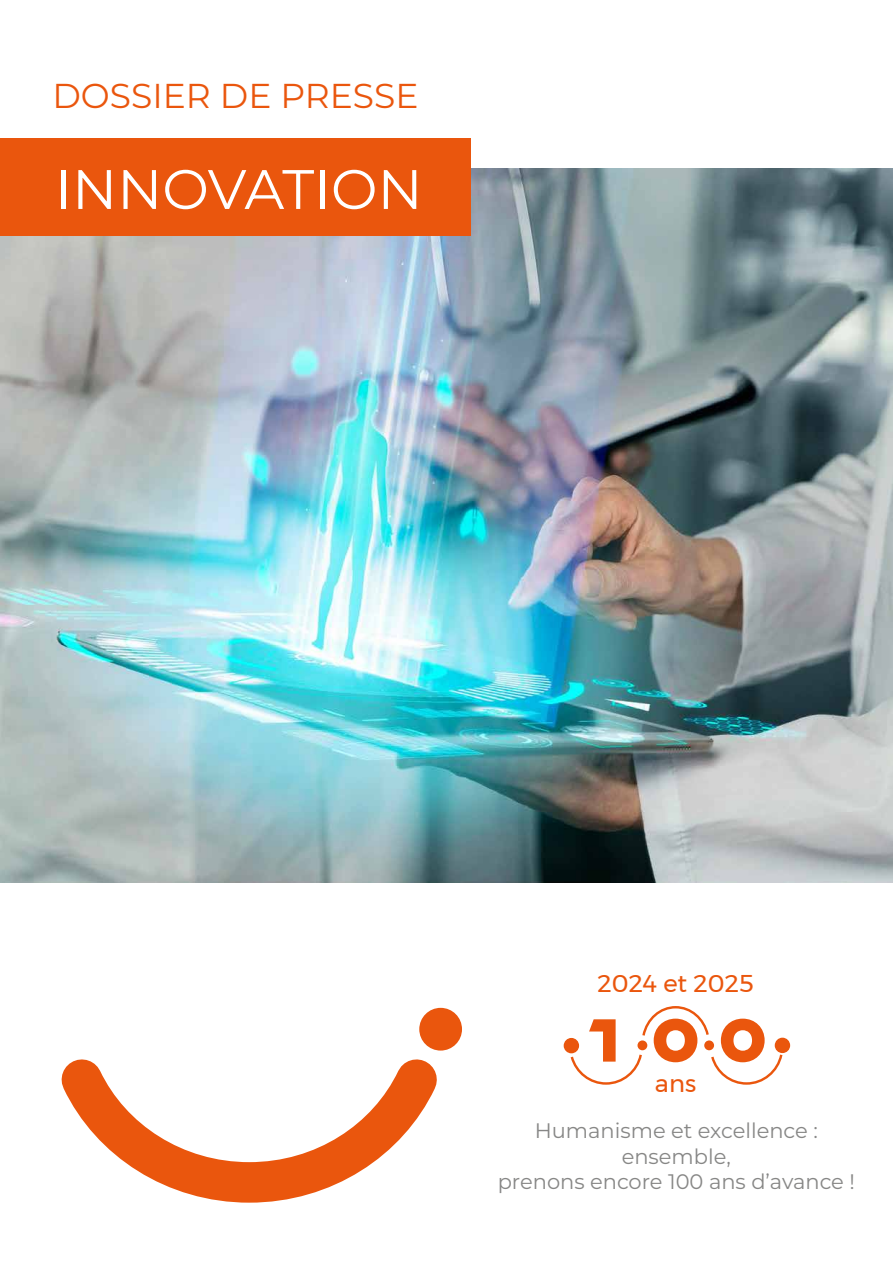
<style>
.page{position:relative;width:893px;height:1263px;background:#fff}
.page>*{position:absolute;margin:0;border:0;box-sizing:border-box;transform-origin:0 0}
.t1{font:100 55.5px "Montserrat";color:#fff}
.t2{font:100 34.5px "Montserrat";color:#ea560d}
.t3{font:24.15px "Montserrat";color:#ea560d}
.t4{font:100 21px/25.2px "Montserrat";color:#878786;text-align:center}
</style>
<div class="page">
<img style="left:0;top:169px;width:893px;height:713px">
<div style="left:564px;top:1038px;width:15px;height:15px;background:#ea560d;border-radius:50%"></div>
<div style="left:775px;top:1038px;width:15px;height:15px;background:#ea560d;border-radius:50%"></div>
<svg style="left:571px;top:1006px;width:211px;height:79px"></svg>
<div style="left:0;top:138px;width:471px;height:98px;background:#ea560d"></div>
<svg style="left:61px;top:1034px;width:401px;height:169px"></svg>
<div style="left:419px;top:1008px;width:43px;height:42px;background:#ea560d;border-radius:50%"></div>
<h2 class="t2" style="left:52px;top:73px;width:367px">DOSSIER DE PRESSE</h2>
<h1 class="t1" style="left:55px;top:152px;width:369px">INNOVATION</h1>
<p class="t3" style="left:597px;top:965px;width:158px">2024 et 2025</p>
<p class="t3" style="left:655px;top:1065px;width:43px">ans</p>
<p class="t4" style="left:498px;top:1118px;width:359px">Humanisme et excellence : ensemble,<br>prenons encore 100 ans d’avance !</p>
</div>
